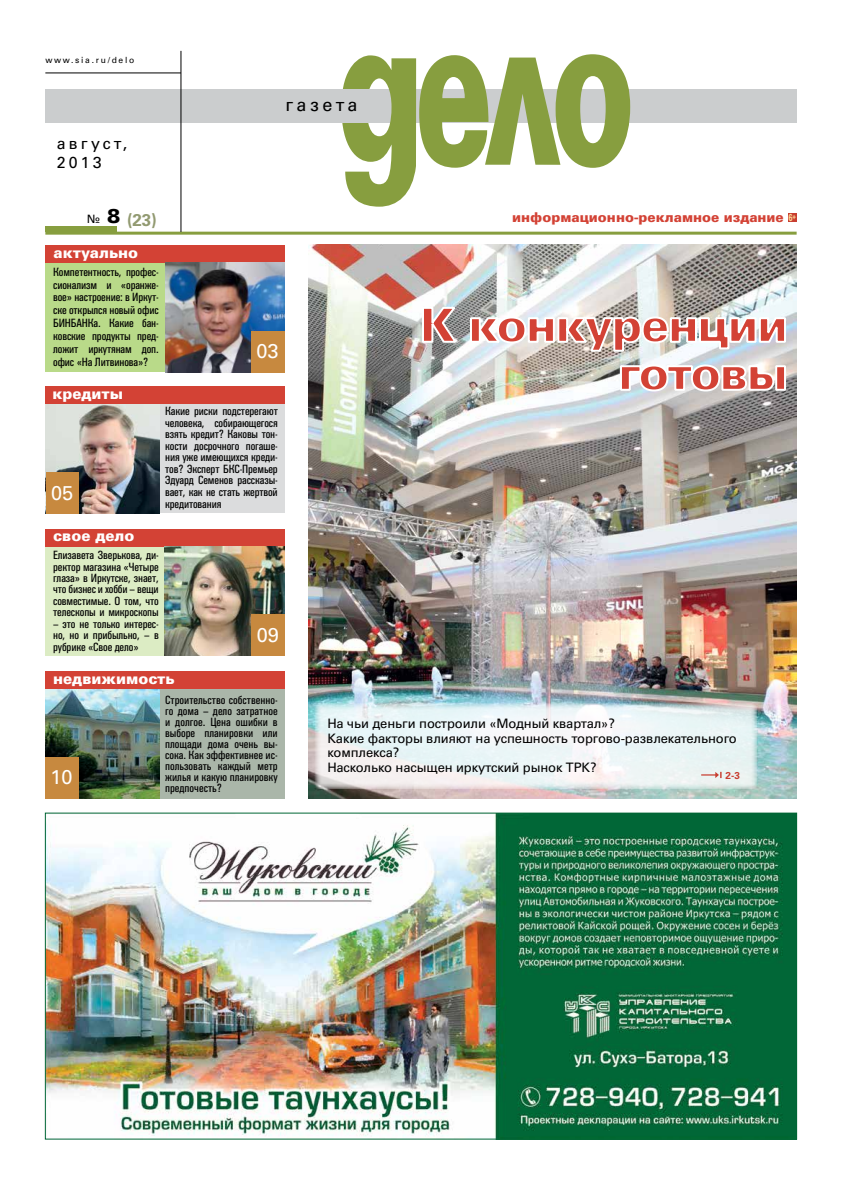
<style>
.page{position:relative;width:842px;height:1191px;background:#fff}
.page>*{position:absolute;margin:0;border:0;box-sizing:border-box;transform-origin:0 0}
.t1{font:47px/48px "Univers Black C";letter-spacing:-.04em;color:#d34235;text-align:right}
.t2{font:20px "Univers C";color:#fff}
.t3{font:18px "Univers C";letter-spacing:.175em;color:#000}
.t4{font:700 17px "Univers C";color:#929a71}
.t5{font:16px/19.2px "Univers C";letter-spacing:.2em;color:#000}
.t6{font:15px "Univers Black C";color:#fff}
.t7{font:13.5px "Univers Black C";color:#d34235}
.t8{font:13px/15.8px "Univers C";letter-spacing:-.01em;color:#000}
.t9{font:12px/11.6px "Univers Cond C";letter-spacing:-.01em;color:#000;text-align:justify}
.t10{font:700 10px "Univers C";color:#c83e31}
.t11{font:700 10px "Arial";color:#ffdb96;scale:.75 1}
.t12{font:8.5px "Univers C";letter-spacing:.2em;color:#000}
.s1{font-size:8px}
</style>
<div class="page">
<div style="left:310px;top:89px;width:487px;height:34px;background:#cbcdce"></div>
<svg style="left:342px;top:54px;width:288px;height:153px"></svg>
<hr style="left:45px;top:72px;width:136px;height:1px;background:#000">
<div style="left:45px;top:226px;width:72px;height:6px;background:#879e3f"></div>
<hr style="left:45px;top:232px;width:752px;height:3px;background:#879e3f">
<div style="left:45px;top:89px;width:333px;height:34px;background:#cbcdce"></div>
<hr style="left:180px;top:51px;width:1px;height:181px;background:#000">
<div style="left:788px;top:213px;width:8px;height:9px;background:#c83e31"></div>
<div style="left:45px;top:245px;width:239px;height:127px;background:#b9da89"></div>
<div style="left:45px;top:245px;width:240px;height:17px;background:#d34235"></div>
<div style="left:46px;top:386px;width:239px;height:127px;background:#dbdcdd"></div>
<div style="left:45px;top:529px;width:239px;height:126px;background:#dcecc4"></div>
<div style="left:45px;top:529px;width:240px;height:17px;background:#d34235"></div>
<div style="left:45px;top:686px;width:240px;height:113px;background:#aab6a9"></div>
<div style="left:45px;top:671px;width:240px;height:17px;background:#d34235"></div>
<div style="left:45px;top:386px;width:240px;height:17px;background:#d34235"></div>
<img style="left:47px;top:814px;width:748px;height:323px">
<img style="left:46px;top:404px;width:113px;height:109px">
<div style="left:46px;top:472px;width:33px;height:41px;background:#c7893f"></div>
<img style="left:164px;top:546px;width:120px;height:110px">
<div style="left:252px;top:614px;width:33px;height:41px;background:#c7893f"></div>
<img style="left:46px;top:689px;width:113px;height:109px">
<div style="left:45px;top:757px;width:34px;height:41px;background:#c7893f"></div>
<img style="left:165px;top:262px;width:119px;height:110px">
<div style="left:251px;top:331px;width:34px;height:41px;background:#c7893f"></div>
<img style="left:309px;top:244px;width:488px;height:555px">
<svg style="left:421px;top:306px;width:38px;height:38px"></svg>
<svg style="left:469px;top:315px;width:318px;height:38px"></svg>
<svg style="left:619px;top:363px;width:168px;height:29px"></svg>
<svg style="left:315px;top:703px;width:442px;height:86px;fill:#ebf5f6"></svg>
<svg style="left:701px;top:772px;width:21px;height:6px"></svg>
<p class="t12" style="left:45px;top:55px;width:90px">www.sia.ru/delo</p>
<h3 class="t5" style="left:57px;top:134px;width:72px">август,<br>2013</h3>
<h3 class="t3" style="left:285px;top:94px;width:74px">газета</h3>
<h3 class="t4" style="left:87px;top:210px;width:71px"><sup>№</sup> <sup>8</sup> (23)</h3>
<p class="t11" style="left:788px;top:211px;width:12px">6<span class="s1">+</span></p>
<p class="t7" style="left:512px;top:209px;width:273px">информационно-рекламное издание</p>
<p class="t6" style="left:54px;top:243px;width:86px">актуально</p>
<p class="t9" style="left:53px;top:265px;width:107px;line-height:12.9px">Компетентность, профес&shy;сионализм и «оранже&shy;вое» настроение: в Иркут&shy;ске открылся новый офис БИНБАНКа. Какие бан&shy;ковские продукты пред&shy;ложит иркутянам доп. офис «На Литвинова»?</p>
<p class="t6" style="left:52px;top:385px;width:72px">кредиты</p>
<h2 class="t2" style="left:256px;top:339px;width:24px">03</h2>
<h2 class="t2" style="left:51px;top:481px;width:24px">05</h2>
<p class="t6" style="left:53px;top:527px;width:83px">свое дело</p>
<p class="t9" style="left:165px;top:405px;width:114px">Какие риски подстерегают человека, собирающегося взять кредит? Каковы тон&shy;кости досрочного погаше&shy;ния уже имеющихся креди&shy;тов? Эксперт БКС-Премьер Эдуард Семенов рассказы&shy;вает, как не стать жертвой кредитования</p>
<p class="t9" style="left:53px;top:549px;width:107px">Елизавета Зверькова, ди&shy;ректор магазина «Четыре глаза» в Иркутске, знает, что бизнес и хобби – вещи совместимые. О том, что телескопы и микроскопы</p>
<p class="t9" style="left:53px;top:618px;width:107px">– это не только интерес&shy;но, но и прибыльно, – в рубрике «Свое дело»</p>
<p class="t6" style="left:53px;top:669px;width:123px">недвижимость</p>
<h2 class="t2" style="left:257px;top:622px;width:24px">09</h2>
<h2 class="t2" style="left:51px;top:765px;width:24px">10</h2>
<p class="t9" style="left:165px;top:694px;width:114px;line-height:11px">Строительство собственно&shy;го дома – дело затратное и долгое. Цена ошибки в выборе планировки или площади дома очень вы&shy;сока. Как эффективнее ис&shy;пользовать каждый метр жилья и какую планировку предпочесть?</p>
<h1 class="t1" style="left:419px;top:301px;width:370px">К конкуренции готовы</h1>
<p class="t8" style="left:327px;top:715px;width:411px">На чьи деньги построили «Модный квартал»?<br>Какие факторы влияют на успешность торгово-развлекательного</p>
<p class="t8" style="left:327px;top:744px;width:271px">комплекса?<br>Насколько насыщен иркутский рынок ТРК?</p>
<p class="t10" style="left:725px;top:770px;width:16px">2-3</p>
</div>
